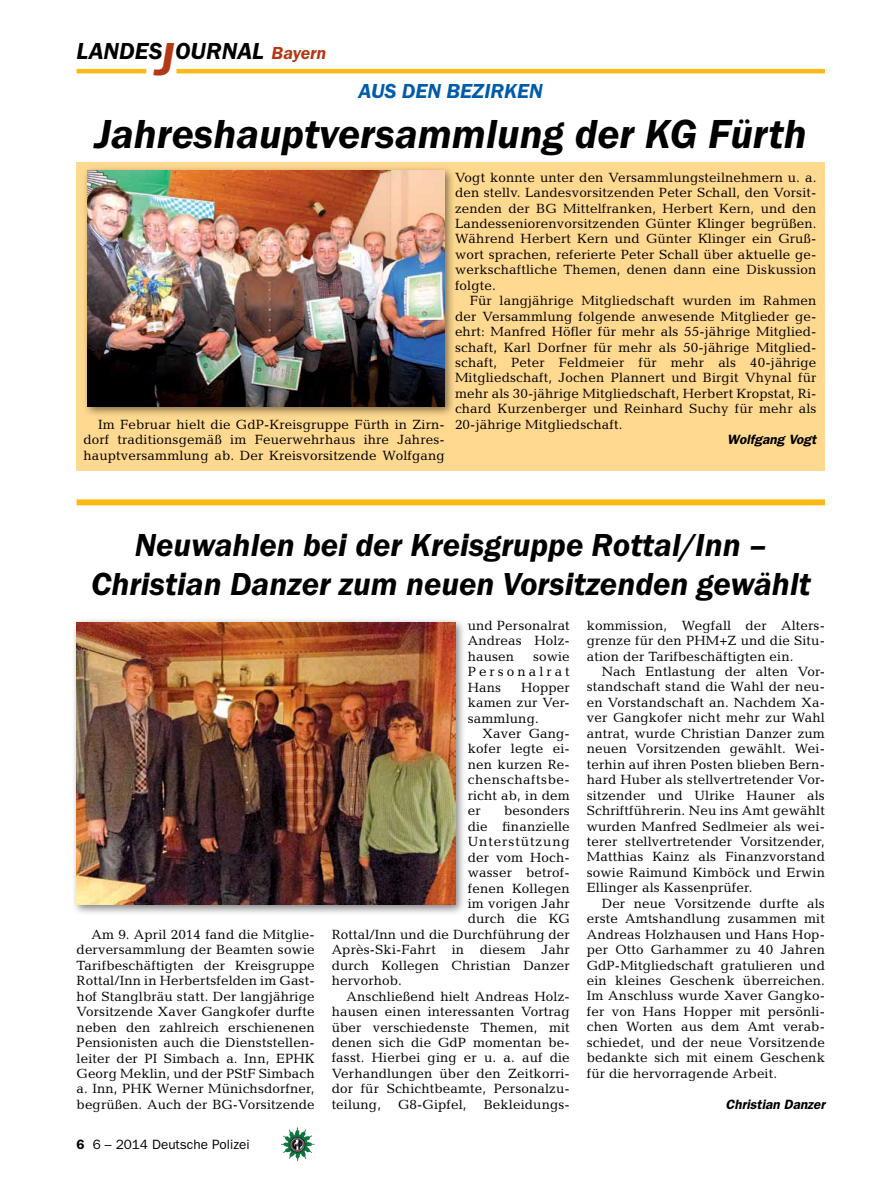
<style>
.page{position:relative;width:893px;height:1191px;background:#fff}
.page>*{position:absolute;margin:0;border:0;box-sizing:border-box;transform-origin:0 0}
.t1{font:italic 600 42px "Franklin Gothic Itc T";color:#000}
.t2{font:italic 600 33px/39px "Franklin Gothic Itc T";color:#000;text-align:center}
.t3{font:italic 600 24px "Franklin Gothic Itc T";color:#000}
.t4{font:italic 600 21px "Franklin Gothic Itc T";color:#005baa}
.t5{font:13.5px/15.5px "Candida";letter-spacing:.01em;color:#000;text-align:justify}
.t6{font:italic 600 13.5px "Franklin Gothic";color:#000}
.t7{font:13.5px "Franklin Gothic";color:#000}
.t8{font:13.5px "Candida";letter-spacing:.07em;color:#000}
.s1{font-size:48px;color:#b33916}
.s2{font-size:18px;color:#b33916}
.s3{font-weight:600}
</style>
<div class="page">
<hr style="left:77px;top:69px;width:69px;height:4px;background:#fdb913">
<hr style="left:176px;top:69px;width:649px;height:4px;background:#fdb913">
<img style="left:281px;top:1128px;width:16px;height:24px">
<div style="left:77px;top:162px;width:748px;height:309px;background:#ffd990"></div>
<div style="left:82px;top:165px;width:374px;height:253px;background:#000;opacity:.5"></div>
<img style="left:88px;top:171px;width:357px;height:236px">
<div style="left:77px;top:499px;width:748px;height:6px;background:#fdb913"></div>
<div style="left:71px;top:617px;width:395px;height:299px;background:#000;opacity:.5"></div>
<img style="left:77px;top:622px;width:378px;height:282px">
<h3 class="t3" style="left:77px;top:37px;width:251px">LANDES<span class="s1">J</span>OURNAL <span class="s2">Bayern</span></h3>
<h3 class="t4" style="left:358px;top:79px;width:14px">aus</h3>
<h3 class="t4" style="left:402px;top:79px;width:14px">den</h3>
<h3 class="t4" style="left:447px;top:79px;width:85px">bezir ken</h3>
<h1 class="t1" style="left:95px;top:109px;width:713px">Jahreshauptversammlung der KG Fürth</h1>
<p class="t5" style="left:83px;top:416px;width:363px;text-indent:15px">Im Februar hielt die GdP-Kreisgruppe Fürth in Zirn&shy;dorf traditionsgemäß im Feuerwehrhaus ihre Jahres&shy;hauptversammlung ab. Der Kreisvorsitzende Wolfgang</p>
<p class="t5" style="left:455px;top:169px;width:363px">Vogt konnte unter den Versammlungsteilnehmern u. a. den stellv. Landesvorsitzenden Peter Schall, den Vorsit&shy;zenden der BG Mittelfranken, Herbert Kern, und den Landesseniorenvorsitzenden Günter Klinger begrüßen.<br>Während Herbert Kern und Günter Klinger ein Gruß&shy;wort sprachen, referierte Peter Schall über aktuelle ge&shy;werkschaftliche Themen, denen dann eine Diskussion folgte.</p>
<p class="t5" style="left:455px;top:293px;width:363px;text-indent:15px">Für langjährige Mitgliedschaft wurden im Rahmen der Versammlung folgende anwesende Mitglieder ge&shy;ehrt: Manfred Höfler für mehr als 55-jährige Mitglied&shy;schaft, Karl Dorfner für mehr als 50-jährige Mitglied&shy;schaft, Peter Feldmeier für mehr als 40-jährige Mitgliedschaft, Jochen Plannert und Birgit Vhynal für mehr als 30-jährige Mitgliedschaft, Herbert Kropstat, Ri&shy;chard Kurzenberger und Reinhard Suchy für mehr als 20-jährige Mitgliedschaft.</p>
<p class="t6" style="left:727px;top:432px;width:91px">Wolfgang Vogt</p>
<h2 class="t2" style="left:91px;top:525px;width:722px">Neuwahlen bei der Kreisgruppe Rottal/Inn –<br>Christian Danzer zum neuen Vorsitzenden gewählt</h2>
<p class="t5" style="left:77px;top:926px;width:240px;text-indent:15px">Am 9. April 2014 fand die Mitglie&shy;derversammlung der Beamten sowie Tarifbeschäftigten der Kreisgruppe Rottal/Inn in Herbertsfelden im Gast&shy;hof Stanglbräu statt. Der langjährige Vorsitzende Xaver Gangkofer durfte neben den zahlreich erschienenen Pensionisten auch die Dienststellen&shy;leiter der PI Simbach a. Inn, EPHK Georg Meklin, und der PStF Simbach a. Inn, PHK Werner Münichsdorfner, begrüßen. Auch der BG-Vorsitzende</p>
<p class="t7" style="left:77px;top:1136px;width:175px"><span class="s3">6</span> 6 – 2014 Deutsche Polizei</p>
<p class="t5" style="left:468px;top:617px;width:104px">und Personalrat Andreas Holz&shy;hausen</p>
<p class="t5" style="left:468px;top:648px;width:104px;text-indent:65px">sowie Personalrat Hans</p>
<p class="t5" style="left:468px;top:679px;width:104px;text-indent:53px">Hopper kamen zur Ver&shy;sammlung.</p>
<p class="t5" style="left:468px;top:725px;width:104px;text-indent:15px">Xaver Gang&shy;kofer legte ei&shy;nen kurzen Re&shy;chenschaftsbe&shy;richt ab, in dem er</p>
<p class="t5" style="left:504px;top:803px;width:67px">besonders</p>
<p class="t5" style="left:468px;top:818px;width:104px">die finanzielle</p>
<p class="t8" style="left:468px;top:834px;width:104px">Unterstützung</p>
<p class="t5" style="left:468px;top:849px;width:104px">der vom Hoch-</p>
<p class="t5" style="left:468px;top:864px;width:104px">wasser betrof-</p>
<p class="t5" style="left:468px;top:880px;width:104px">fenen Kollegen</p>
<p class="t5" style="left:468px;top:895px;width:104px">im vorigen Jahr</p>
<p class="t5" style="left:468px;top:911px;width:104px">durch die KG</p>
<p class="t5" style="left:332px;top:926px;width:240px">Rottal/Inn und die Durchführung der</p>
<p class="t5" style="left:332px;top:942px;width:240px">Après-Ski-Fahrt in diesem Jahr</p>
<p class="t5" style="left:332px;top:957px;width:240px">durch Kollegen Christian Danzer</p>
<p class="t5" style="left:332px;top:973px;width:72px">hervorhob.</p>
<p class="t5" style="left:347px;top:988px;width:225px">Anschließend hielt Andreas Holz-</p>
<p class="t5" style="left:332px;top:1003px;width:240px">hausen einen interessanten Vortrag</p>
<p class="t5" style="left:332px;top:1019px;width:240px">über verschiedenste Themen, mit</p>
<p class="t5" style="left:332px;top:1034px;width:240px">denen sich die GdP momentan be-</p>
<p class="t5" style="left:332px;top:1050px;width:240px">fasst. Hierbei ging er u. a. auf die</p>
<p class="t5" style="left:332px;top:1065px;width:240px">Verhandlungen über den Zeitkorri-</p>
<p class="t5" style="left:332px;top:1081px;width:240px">dor für Schichtbeamte, Personalzu-</p>
<p class="t5" style="left:332px;top:1096px;width:51px">teilung,</p>
<p class="t5" style="left:398px;top:1096px;width:70px">G8-Gipfel,</p>
<p class="t5" style="left:484px;top:1096px;width:87px">Bekleidungs-</p>
<p class="t5" style="left:587px;top:617px;width:240px">kommission, Wegfall der Alters&shy;grenze für den PHM+Z und die Situ&shy;ation der Tarifbeschäftigten ein.</p>
<p class="t5" style="left:587px;top:663px;width:240px;text-indent:15px">Nach Entlastung der alten Vor&shy;standschaft stand die Wahl der neu&shy;en Vorstandschaft an. Nachdem Xa&shy;ver Gangkofer nicht mehr zur Wahl antrat, wurde Christian Danzer zum neuen Vorsitzenden gewählt. Wei&shy;terhin auf ihren Posten blieben Bern&shy;hard Huber als stellvertretender Vor&shy;sitzender und Ulrike Hauner als Schriftführerin. Neu ins Amt gewählt wurden Manfred Sedlmeier als wei&shy;terer stellvertretender Vorsitzender, Matthias Kainz als Finanzvorstand sowie Raimund Kimböck und Erwin Ellinger als Kassenprüfer.</p>
<p class="t5" style="left:587px;top:895px;width:240px;text-indent:15px">Der neue Vorsitzende durfte als erste Amtshandlung zusammen mit Andreas Holzhausen und Hans Hop&shy;per Otto Garhammer zu 40 Jahren GdP-Mitgliedschaft gratulieren und ein kleines Geschenk überreichen.<br>Im Anschluss wurde Xaver Gangko&shy;fer von Hans Hopper mit persönli&shy;chen Worten aus dem Amt verab&shy;schiedet, und der neue Vorsitzende bedankte sich mit einem Geschenk für die hervorragende Arbeit.</p>
<p class="t6" style="left:726px;top:1096px;width:101px">Christian Danzer</p>
</div>
